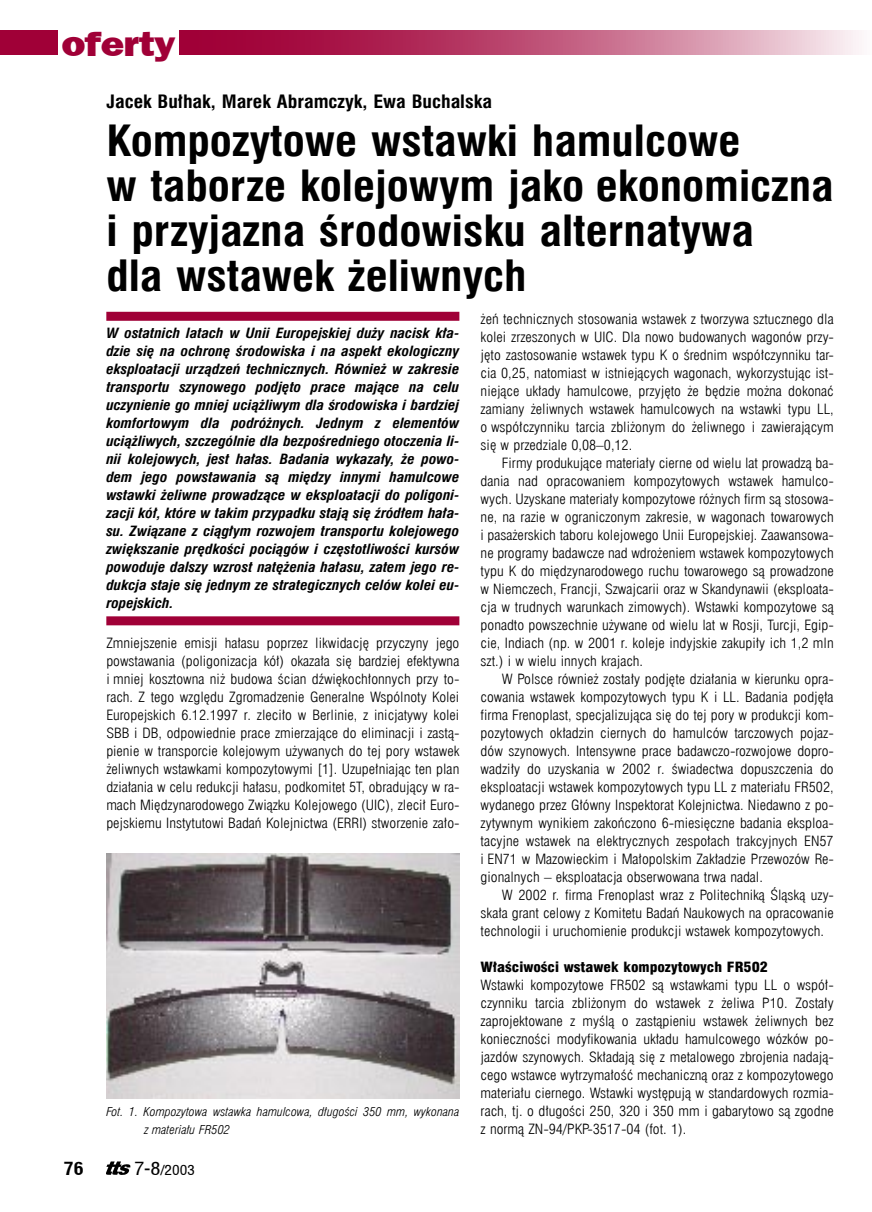
<style>
.page{position:relative;width:872px;height:1212px;background:#fff}
.page>*{position:absolute;margin:0;border:0;box-sizing:border-box;transform-origin:0 0}
.tytuł{font:42px "Swis 721 Cn EU Bold";color:#000;scale:1.1 1}
.tytuł2{font:36px "Frankfurt Goth Hvypl";color:#a00037;scale:1.1 1}
.autor{font:18px "Swis 721 Cn EU Bold";color:#000;scale:1.1 1}
.tytuł2-2{font:700 18px "Switzerland Condpl";color:#000;scale:1.1 1}
.tekst0{font:13.8px/18px "Swis 721 Lt Cn EU Normal";color:#000;text-align:justify;scale:1.1 1}
.tekst{font:13.8px/18px "Swis 721 Lt Cn EU Normal";color:#000;text-align:justify;scale:1.1 1}
.wstęp{font:italic 13.8px/18px "Swis 721 Cn EU Bold";color:#000;text-align:justify;scale:1.1 1}
.tytuł1{font:13.8px "Swis 721 Blk Cn EU Normal";color:#000;scale:1.1 1}
.tytuł2-3{font:13.8px "Switzerland Condpl";color:#000;scale:1.1 1}
.podpis{font:12px/18px "Swis 721 Lt Cn EU Italic";color:#000;scale:1.1 1}
.s1{font-size:18px}
</style>
<div class="page">
<div style="left:0;top:30px;width:57px;height:25px;background:#a00037"></div>
<svg style="left:180px;top:30px;width:679px;height:25px;background:#c15a7d"></svg>
<svg style="left:106px;top:1161px;width:24px;height:14px"></svg>
<div style="left:106px;top:312px;width:353px;height:9px;background:#a00037"></div>
<div style="left:106px;top:616px;width:353px;height:9px;background:#a00037"></div>
<img style="left:106px;top:853px;width:353px;height:245px">
<p class="tytuł2" style="left:62px;top:21px;width:105px">oferty</p>
<p class="autor" style="left:106px;top:91px;width:352px">Jacek Bułhak, Marek Abramczyk, Ewa Buchalska</p>
<p class="tytuł" style="left:106px;top:116px;width:578px">Kompozytowe wstawki hamulcowe</p>
<p class="tytuł" style="left:106px;top:161px;width:662px">w taborze kolejowym jako ekonomiczna</p>
<p class="tytuł" style="left:106px;top:206px;width:590px">i przyjazna środowisku alternatywa</p>
<p class="tytuł" style="left:106px;top:251px;width:383px">dla wstawek żeliwnych</p>
<p class="tekst0" style="left:480px;top:310px;width:322px">żeń technicznych stosowania wstawek z tworzywa sztucznego dla kolei zrzeszonych w UIC. Dla nowo budowanych wagonów przy&shy;jęto zastosowanie wstawek typu K o średnim współczynniku tar&shy;cia 0,25, natomiast w istniejących wagonach, wykorzystując ist&shy;niejące układy hamulcowe, przyjęto że będzie można dokonać zamiany żeliwnych wstawek hamulcowych na wstawki typu LL, o współczynniku tarcia zbliżonym do żeliwnego i zawierającym się w przedziale 0,08–0,12.</p>
<p class="tekst" style="left:480px;top:454px;width:322px;text-indent:21px">Firmy produkujące materiały cierne od wielu lat prowadzą ba&shy;dania nad opracowaniem kompozytowych wstawek hamulco&shy;wych. Uzyskane materiały kompozytowe różnych firm są stosowa&shy;ne, na razie w ograniczonym zakresie, w wagonach towarowych i pasażerskich taboru kolejowego Unii Europejskiej. Zaawansowa&shy;ne programy badawcze nad wdrożeniem wstawek kompozytowych typu K do międzynarodowego ruchu towarowego są prowadzone w Niemczech, Francji, Szwajcarii oraz w Skandynawii (eksploata&shy;cja w trudnych warunkach zimowych). Wstawki kompozytowe są ponadto powszechnie używane od wielu lat w Rosji, Turcji, Egip&shy;cie, Indiach (np. w 2001 r. koleje indyjskie zakupiły ich 1,2 mln szt.) i w wielu innych krajach.</p>
<p class="tekst" style="left:480px;top:670px;width:322px;text-indent:21px">W Polsce również zostały podjęte działania w kierunku opra&shy;cowania wstawek kompozytowych typu K i LL. Badania podjęła firma Frenoplast, specjalizująca się do tej pory w produkcji kom&shy;pozytowych okładzin ciernych do hamulców tarczowych pojaz&shy;dów szynowych. Intensywne prace badawczo-rozwojowe dopro&shy;wadziły do uzyskania w 2002 r. świadectwa dopuszczenia do eksploatacji wstawek kompozytowych typu LL z materiału FR502, wydanego przez Główny Inspektorat Kolejnictwa. Niedawno z po&shy;zytywnym wynikiem zakończono 6-miesięczne badania eksploa&shy;tacyjne wstawek na elektrycznych zespołach trakcyjnych EN57 i EN71 w Mazowieckim i Małopolskim Zakładzie Przewozów Re&shy;gionalnych – eksploatacja obserwowana trwa nadal.</p>
<p class="tekst" style="left:480px;top:886px;width:322px;text-indent:21px">W 2002 r. firma Frenoplast wraz z Politechniką Śląską uzy&shy;skała grant celowy z Komitetu Badań Naukowych na opracowanie technologii i uruchomienie produkcji wstawek kompozytowych.</p>
<p class="tytuł1" style="left:480px;top:958px;width:263px">Właściwości wstawek kompozytowych FR502</p>
<p class="tekst0" style="left:480px;top:976px;width:322px">Wstawki kompozytowe FR502 są wstawkami typu LL o współ&shy;czynniku tarcia zbliżonym do wstawek z żeliwa P10. Zostały zaprojektowane z myślą o zastąpieniu wstawek żeliwnych bez konieczności modyfikowania układu hamulcowego wózków po&shy;jazdów szynowych. Składają się z metalowego zbrojenia nadają&shy;cego wstawce wytrzymałość mechaniczną oraz z kompozytowego materiału ciernego. Wstawki występują w standardowych rozmia&shy;rach, tj. o długości 250, 320 i 350 mm i gabarytowo są zgodne z normą ZN-94/PKP-3517-04 (fot. 1).</p>
<p class="wstęp" style="left:106px;top:324px;width:322px">W ostatnich latach w Unii Europejskiej duży nacisk kła&shy;dzie się na ochronę środowiska i na aspekt ekologiczny eksploatacji urządzeń technicznych. Również w zakresie transportu szynowego podjęto prace mające na celu uczynienie go mniej uciążliwym dla środowiska i bardziej komfortowym dla podróżnych. Jednym z elementów uciążliwych, szczególnie dla bezpośredniego otoczenia li&shy;nii kolejowych, jest hałas. Badania wykazały, że powo&shy;dem jego powstawania są między innymi hamulcowe wstawki żeliwne prowadzące w eksploatacji do poligoni&shy;zacji kół, które w takim przypadku stają się źródłem hała&shy;su. Związane z ciągłym rozwojem transportu kolejowego zwiększanie prędkości pociągów i częstotliwości kursów powoduje dalszy wzrost natężenia hałasu, zatem jego re&shy;dukcja staje się jednym ze strategicznych celów kolei eu&shy;ropejskich.</p>
<p class="tekst0" style="left:106px;top:634px;width:322px">Zmniejszenie emisji hałasu poprzez likwidację przyczyny jego powstawania (poligonizacja kół) okazała się bardziej efektywna i mniej kosztowna niż budowa ścian dźwiękochłonnych przy to&shy;rach. Z tego względu Zgromadzenie Generalne Wspólnoty Kolei Europejskich 6.12.1997 r. zleciło w Berlinie, z inicjatywy kolei SBB i DB, odpowiednie prace zmierzające do eliminacji i zastą&shy;pienie w transporcie kolejowym używanych do tej pory wstawek żeliwnych wstawkami kompozytowymi [1]. Uzupełniając ten plan działania w celu redukcji hałasu, podkomitet 5T, obradujący w ra&shy;mach Międzynarodowego Związku Kolejowego (UIC), zlecił Euro&shy;pejskiemu Instytutowi Badań Kolejnictwa (ERRI) stworzenie zało-</p>
<p class="podpis" style="left:145px;top:1103px;width:288px;text-indent:-38px">Fot. 1. Kompozytowa wstawka hamulcowa, długości 350 mm, wykonana z materiału FR502</p>
<p class="tytuł2-2" style="left:64px;top:1157px;width:19px">76</p>
<p class="tytuł2-3" style="left:134px;top:1160px;width:57px"><span class="s1">7-8</span>/2003</p>
</div>
